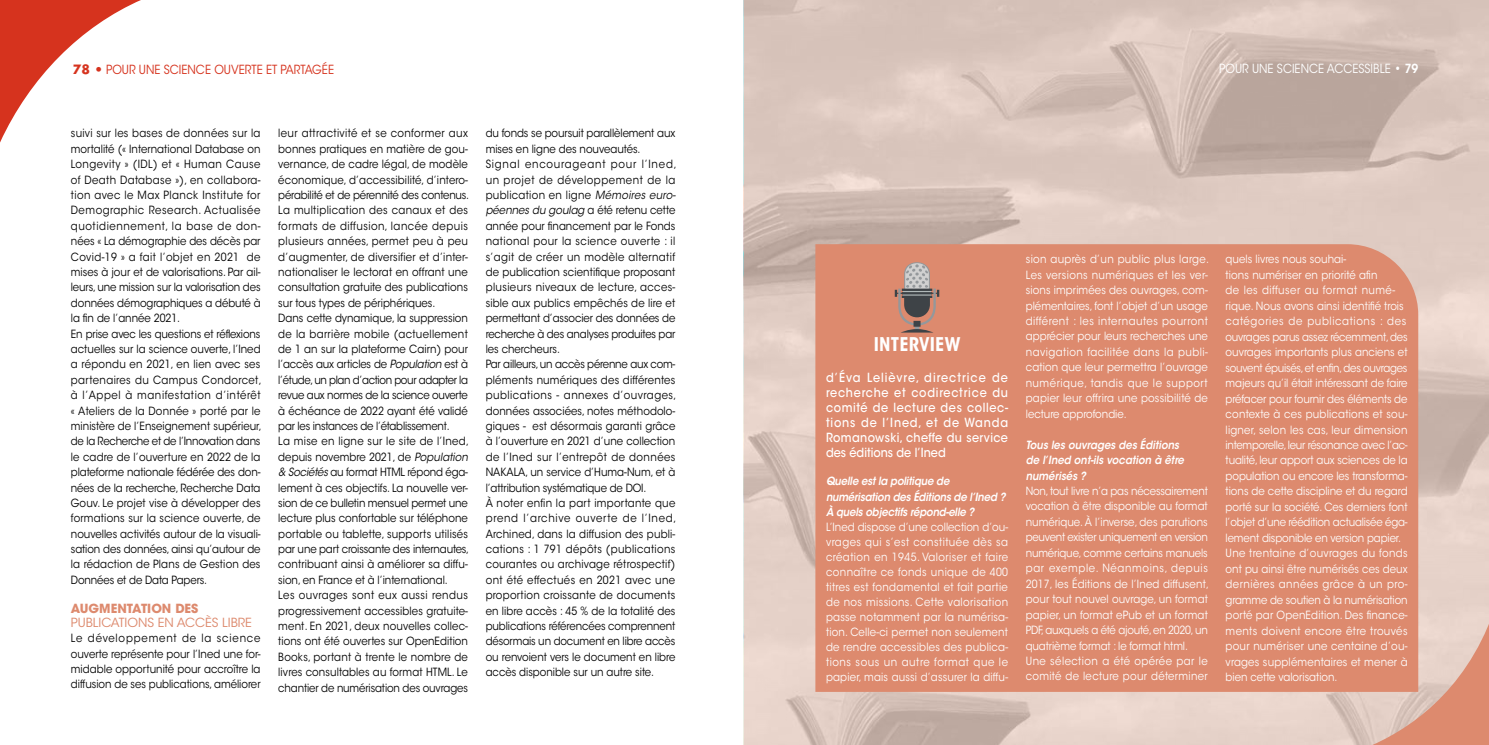
<style>
.page{position:relative;width:1489px;height:745px;background:#fff}
.page>*{position:absolute;margin:0;border:0;box-sizing:border-box;transform-origin:0 0}
.t1{font:700 condensed 18.75px "ITC Avant Garde Std";letter-spacing:.01em;color:#fff}
.t2{font:500 12.5px/15px "ITC Avant Garde Std";letter-spacing:.03em;color:#fff;text-align:justify;scale:.9 1}
.t3{font:12.5px "ITC Avant Garde Std";color:#d6331e;scale:.9 1}
.t4{font:12.5px "ITC Avant Garde Std";color:#fff;scale:.9 1}
.t5{font:12.5px "ITC Avant Garde Std";color:#dd8a6e}
.t6{font:700 12.5px "ITC Avant Garde Std";color:#dd8a6e}
.t7{font:11.25px/15.4px "ITC Avant Garde Std";letter-spacing:.005em;color:#000;scale:.9 1}
.t8{font:11.25px/15.5px "ITC Avant Garde Std";color:#fff;text-align:justify;scale:.9 1}
.t9{font:italic 600 11.25px/15px "ITC Avant Garde Std";letter-spacing:-.02em;color:#fff;scale:.9 1}
.t10{font:italic 600 11.25px/15.4px "ITC Avant Garde Std";color:#fff;scale:.9 1}
.s1{font-family:"Futura Std";font-weight:700}
.s2{font-weight:600}
.s3{font-style:italic}
</style>
<div class="page">
<img style="left:743px;top:0;width:745px;height:744px">
<div style="left:815px;top:244px;width:602px;height:447px;background:#dd8a6e"></div>
<svg style="left:0;top:0;width:141px;height:143px"></svg>
<svg style="left:1299px;top:563px;width:189px;height:181px;background:#dfa691"></svg>
<div style="left:894px;top:262px;width:45px;height:70px;background:#dd8a6e"></div>
<p class="t3" style="left:73px;top:62px;width:292px"><span class="s1">78 •</span> POUR UNE SCIENCE OUVERTE ET PARTAGÉE</p>
<p class="t4" style="left:1219px;top:61px;width:222px">POUR UNE SCIENCE ACCESSIBLE <span class="s2">• 79</span></p>
<p class="t7" style="left:71px;top:126px;width:214px">suivi sur les bases de données sur la mortalité (« International Database on Longevity » (IDL) et « Human Cause of Death Database »), en collabora&shy;tion avec le Max Planck Institute for Demographic Research. Actualisée quotidiennement, la base de don&shy;nées « La démographie des décès par Covid-19 » a fait l’objet en 2021 de mises à jour et de valorisations. Par ail&shy;leurs, une mission sur la valorisation des données démographiques a débuté à la fin de l’année 2021.<br>En prise avec les questions et réflexions actuelles sur la science ouverte, l’Ined a répondu en 2021, en lien avec ses partenaires du Campus Condorcet, à l’Appel à manifestation d’intérêt « Ateliers de la Donnée » porté par le ministère de l’Enseignement supérieur, de la Recherche et de l’Innovation dans le cadre de l’ouverture en 2022 de la plateforme nationale fédérée des don&shy;nées de la recherche, Recherche Data Gouv. Le projet vise à développer des formations sur la science ouverte, de nouvelles activités autour de la visuali&shy;sation des données, ainsi qu’autour de la rédaction de Plans de Gestion des Données et de Data Papers.</p>
<p class="t6" style="left:71px;top:600px;width:129px">AUGMENTATION DES</p>
<p class="t5" style="left:71px;top:614px;width:182px">PUBLICATIONS EN ACCÈS LIBRE</p>
<p class="t7" style="left:71px;top:630px;width:212px;text-align:justify">Le développement de la science ouverte représente pour l’Ined une for&shy;midable opportunité pour accroître la diffusion de ses publications, améliorer</p>
<p class="t7" style="left:278px;top:126px;width:214px">leur attractivité et se conformer aux bonnes pratiques en matière de gou&shy;vernance, de cadre légal, de modèle économique, d’accessibilité, d’intero&shy;pérabilité et de pérennité des contenus.<br>La multiplication des canaux et des formats de diffusion, lancée depuis plusieurs années, permet peu à peu d’augmenter, de diversifier et d’inter&shy;nationaliser le lectorat en offrant une consultation gratuite des publications sur tous types de périphériques.<br>Dans cette dynamique, la suppression de la barrière mobile (actuellement de 1 an sur la plateforme Cairn) pour l’accès aux articles de <span class="s3">Population</span> est à l’étude, un plan d’action pour adapter la revue aux normes de la science ouverte à échéance de 2022 ayant été validé par les instances de l’établissement.<br>La mise en ligne sur le site de l’Ined, depuis novembre 2021, de <span class="s3">Population &amp; Sociétés</span> au format HTML répond éga&shy;lement à ces objectifs. La nouvelle ver&shy;sion de ce bulletin mensuel permet une lecture plus confortable sur téléphone portable ou tablette, supports utilisés par une part croissante des internautes, contribuant ainsi à améliorer sa diffu&shy;sion, en France et à l’international.<br>Les ouvrages sont eux aussi rendus progressivement accessibles gratuite&shy;ment. En 2021, deux nouvelles collec&shy;tions ont été ouvertes sur OpenEdition Books, portant à trente le nombre de livres consultables au format HTML. Le chantier de numérisation des ouvrages</p>
<p class="t7" style="left:485px;top:126px;width:214px">du fonds se poursuit parallèlement aux mises en ligne des nouveautés.<br>Signal encourageant pour l’Ined, un projet de développement de la publication en ligne <span class="s3">Mémoires euro&shy;péennes du goulag</span> a été retenu cette année pour financement par le Fonds national pour la science ouverte : il s’agit de créer un modèle alternatif de publication scientifique proposant plusieurs niveaux de lecture, acces&shy;sible aux publics empêchés de lire et permettant d’associer des données de recherche à des analyses produites par les chercheurs.<br>Par ailleurs, un accès pérenne aux com&shy;pléments numériques des différentes publications - annexes d’ouvrages, données associées, notes méthodolo&shy;giques - est désormais garanti grâce à l’ouverture en 2021 d’une collection de l’Ined sur l’entrepôt de données NAKALA, un service d’Huma-Num, et à l’attribution systématique de DOI.<br>À noter enfin la part importante que prend l’archive ouverte de l’Ined, Archined, dans la diffusion des publi&shy;cations : 1 791 dépôts (publications courantes ou archivage rétrospectif) ont été effectués en 2021 avec une proportion croissante de documents en libre accès : 45 % de la totalité des publications référencées comprennent désormais un document en libre accès ou renvoient vers le document en libre accès disponible sur un autre site.</p>
<h1 class="t1" style="left:873px;top:332px;width:88px">INTERVIEW</h1>
<p class="t2" style="left:826px;top:369px;width:204px">d’Éva Lelièvre, directrice de recherche et codirectrice du comité de lecture des collec&shy;tions de l’Ined, et de Wanda Romanowski, cheffe du service des éditions de l’Ined</p>
<p class="t9" style="left:826px;top:473px;width:201px">Quelle est la politique de numérisation des Éditions de l’Ined ?<br>À quels objectifs répond-elle ?</p>
<p class="t8" style="left:826px;top:518px;width:204px;line-height:15px">L’Ined dispose d’une collection d’ou&shy;vrages qui s’est constituée dès sa création en 1945. Valoriser et faire connaître ce fonds unique de 400 titres est fondamental et fait partie de nos missions. Cette valorisation passe notamment par la numérisa&shy;tion. Celle-ci permet non seulement de rendre accessibles des publica&shy;tions sous un autre format que le papier, mais aussi d’assurer la diffu-</p>
<p class="t8" style="left:1025px;top:251px;width:205px">sion auprès d’un public plus large.<br>Les versions numériques et les ver&shy;sions imprimées des ouvrages, com&shy;plémentaires, font l’objet d’un usage différent : les internautes pourront apprécier pour leurs recherches une navigation facilitée dans la publi&shy;cation que leur permettra l’ouvrage numérique, tandis que le support papier leur offrira une possibilité de lecture approfondie.</p>
<p class="t10" style="left:1025px;top:436px;width:177px">Tous les ouvrages des Éditions de l’Ined ont-ils vocation à être numérisés ?</p>
<p class="t8" style="left:1025px;top:483px;width:205px;text-align:left">Non, tout livre n’a pas nécessairement vocation à être disponible au format numérique. À l’inverse, des parutions peuvent exister uniquement en version numérique, comme certains manuels par exemple. Néanmoins, depuis 2017, les Éditions de l’Ined diffusent, pour tout nouvel ouvrage, un format papier, un format ePub et un format PDF, auxquels a été ajouté, en 2020, un quatrième format : le format html.<br>Une sélection a été opérée par le comité de lecture pour déterminer</p>
<p class="t8" style="left:1225px;top:251px;width:204px;text-align:left">quels livres nous souhai-<br>tions numériser en priorité afin<br>de les diffuser au format numé&shy;rique. Nous avons ainsi identifié trois catégories de publications : des ouvrages parus assez récemment, des ouvrages importants plus anciens et souvent épuisés, et enfin, des ouvrages majeurs qu’il était intéressant de faire préfacer pour fournir des éléments de contexte à ces publications et sou&shy;ligner, selon les cas, leur dimension intemporelle, leur résonance avec l’ac&shy;tualité, leur apport aux sciences de la population ou encore les transforma&shy;tions de cette discipline et du regard porté sur la société. Ces derniers font l’objet d’une réédition actualisée éga&shy;lement disponible en version papier.<br>Une trentaine d’ouvrages du fonds ont pu ainsi être numérisés ces deux dernières années grâce à un pro&shy;gramme de soutien à la numérisation porté par OpenEdition. Des finance&shy;ments doivent encore être trouvés pour numériser une centaine d’ou&shy;vrages supplémentaires et mener à bien cette valorisation.</p>
</div>
